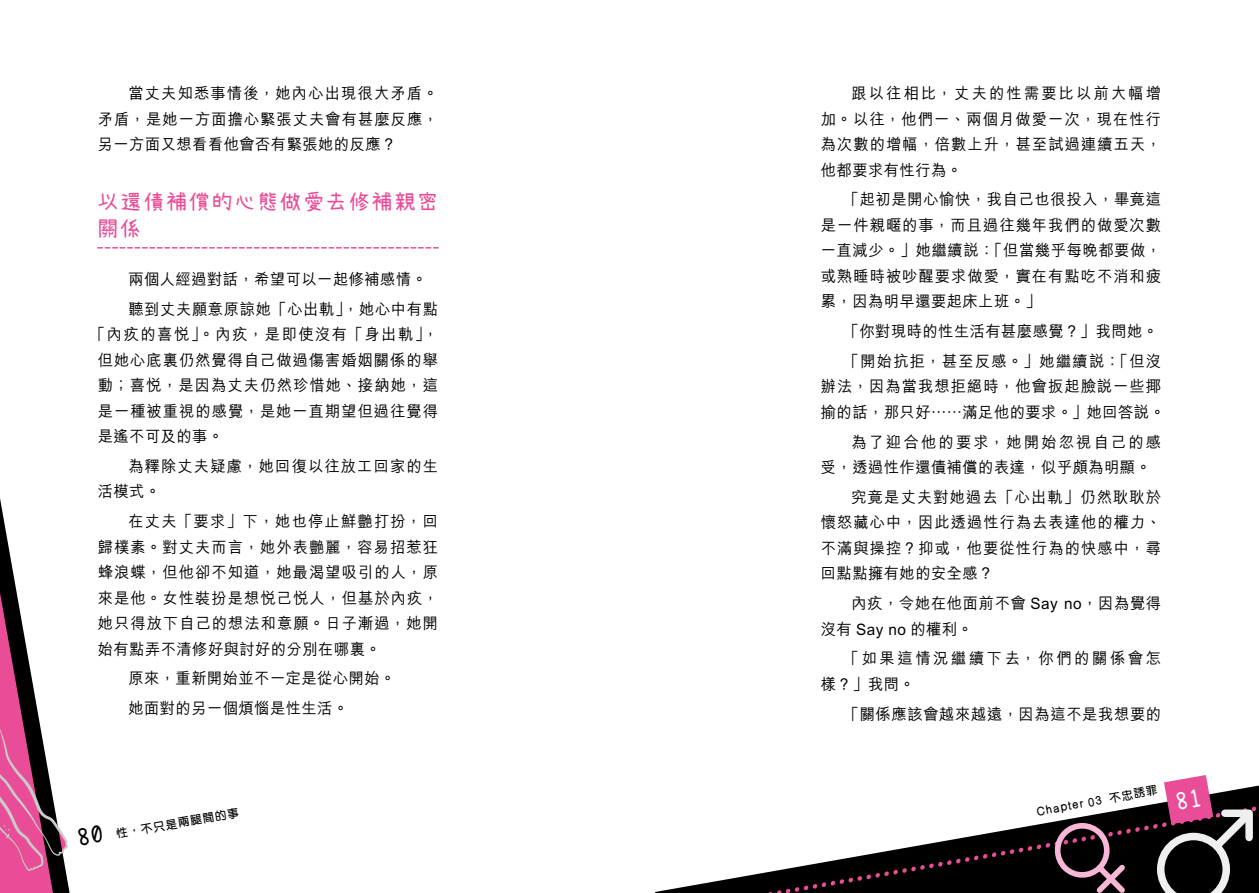
<style>
.page{position:relative;width:1259px;height:893px;background:#fff}
.page>*{position:absolute;margin:0;border:0;box-sizing:border-box;transform-origin:0 0}
.t1{font:21px/27px "Seto Font";letter-spacing:.12em;color:#e94d97}
.t2{font:500 15.75px/25.5px "M Hei HK";letter-spacing:.065em;color:#000;text-align:justify}
.t3{font:500 15.75px/29.7px "M Hei HK";letter-spacing:.03em;color:#000}
.t4{font:500 15.75px/25.5px "M Hei HK";letter-spacing:.085em;color:#000}
.t5{font:500 15.75px/25.5px "M Hei HK";letter-spacing:.045em;color:#000}
.t6{font:500 15.75px/25.5px "M Hei HK";letter-spacing:.17em;color:#000}
.t7{font:500 15.75px "M Hei HK";letter-spacing:.04em;color:#000}
.t8{font:600 12px "M Yuen HK";color:#000}
.s1{font-family:"Seto Font";font-weight:400;font-size:24px}
</style>
<div class="page">
<svg style="left:98px;top:247px;width:340px;height:2px"></svg>
<svg style="left:655px;top:803px;width:502px;height:90px"></svg>
<svg style="left:1047px;top:815px;width:83px;height:78px;background:#392a31"></svg>
<svg style="left:0;top:498px;width:70px;height:395px"></svg>
<svg style="left:1157px;top:775px;width:102px;height:118px"></svg>
<p class="t2" style="left:98px;top:79px;width:342px;text-indent:31px">當丈夫知悉事情後，她內心出現很大矛盾。矛盾，是她一方面擔心緊張丈夫會有甚麼反應，另一方面又想看看他會否有緊張她的反應？</p>
<h1 class="t1" style="left:98px;top:189px;width:342px">以還債補償的心態做愛去修補親密關係</h1>
<p class="t3" style="left:128px;top:263px;width:311px">兩個人經過對話，希望可以一起修補感情。聽到丈夫願意原諒她「心出軌」，她心中有點</p>
<p class="t2" style="left:98px;top:320px;width:342px;text-indent:-8px">「內疚的喜悅」。內疚，是即使沒有「身出軌」，但她心底裏仍然覺得自己做過傷害婚姻關係的舉動；喜悅，是因為丈夫仍然珍惜她、接納她，這是一種被重視的感覺，是她一直期望但過往覺得是遙不可及的事。</p>
<p class="t2" style="left:98px;top:452px;width:342px;text-indent:31px">為釋除丈夫疑慮，她回復以往放工回家的生活模式。</p>
<p class="t2" style="left:98px;top:507px;width:342px;text-indent:31px">在丈夫「要求」下，她也停止鮮艷打扮，回歸樸素。對丈夫而言，她外表艷麗，容易招惹狂蜂浪蝶，但他卻不知道，她最渴望吸引的人，原來是他。女性裝扮是想悅己悅人，但基於內疚，她只得放下自己的想法和意願。日子漸過，她開始有點弄不清修好與討好的分別在哪裏。</p>
<p class="t3" style="left:128px;top:663px;width:269px">原來，重新開始並不一定是從心開始。她面對的另一個煩惱是性生活。</p>
<p class="t8" style="left:77px;top:832px;width:164px;rotate:-10deg"><span class="s1">80</span> 性，不只是兩腿間的事</p>
<p class="t2" style="left:821px;top:79px;width:342px;text-indent:31px">跟以往相比，丈夫的性需要比以前大幅增加。以往，他們一、兩個月做愛一次，現在性行為次數的增幅，倍數上升，甚至試過連續五天，他都要求有性行為。</p>
<p class="t2" style="left:821px;top:186px;width:342px;text-indent:23px">「起初是開心愉快，我自己也很投入，畢竟這是一件親暱的事，而且過往幾年我們的做愛次數一直減少。」她繼續說：「但當幾乎每晚都要做，或熟睡時被吵醒要求做愛，實在有點吃不消和疲累，因為明早還要起床上班。」</p>
<p class="t3" style="left:844px;top:315px;width:319px">「你對現時的性生活有甚麼感覺？」我問她。「開始抗拒，甚至反感。」她繼續說：「但沒</p>
<p class="t2" style="left:821px;top:373px;width:345px">辦法，因為當我想拒絕時，他會扳起臉說一些揶揄的話，那只好……滿足他的要求。」她回答說。</p>
<p class="t4" style="left:821px;top:428px;width:342px;text-indent:31px">為了迎合他的要求，她開始忽視自己的感受，透過性作還債補償的表達，似乎頗為明顯。</p>
<p class="t2" style="left:821px;top:483px;width:342px;text-indent:31px">究竟是丈夫對她過去「心出軌」仍然耿耿於懷怒藏心中，因此透過性行為去表達他的權力、不滿與操控？抑或，他要從性行為的快感中，尋回點點擁有她的安全感？</p>
<p class="t5" style="left:821px;top:589px;width:342px;text-indent:31px">內疚，令她在他面前不會 Say no，因為覺得沒有 Say no 的權利。</p>
<p class="t6" style="left:821px;top:645px;width:342px;text-indent:23px">「如果這情況繼續下去，你們的關係會怎樣？」我問。</p>
<p class="t7" style="left:844px;top:702px;width:319px">「關係應該會越來越遠，因為這不是我想要的</p>
<p class="t8" style="left:1107px;top:790px;width:51px;rotate:-10deg">不忠誘罪</p>
<p class="t8" style="left:1035px;top:803px;width:68px;rotate:-10deg">Chapter 03</p>
</div>
